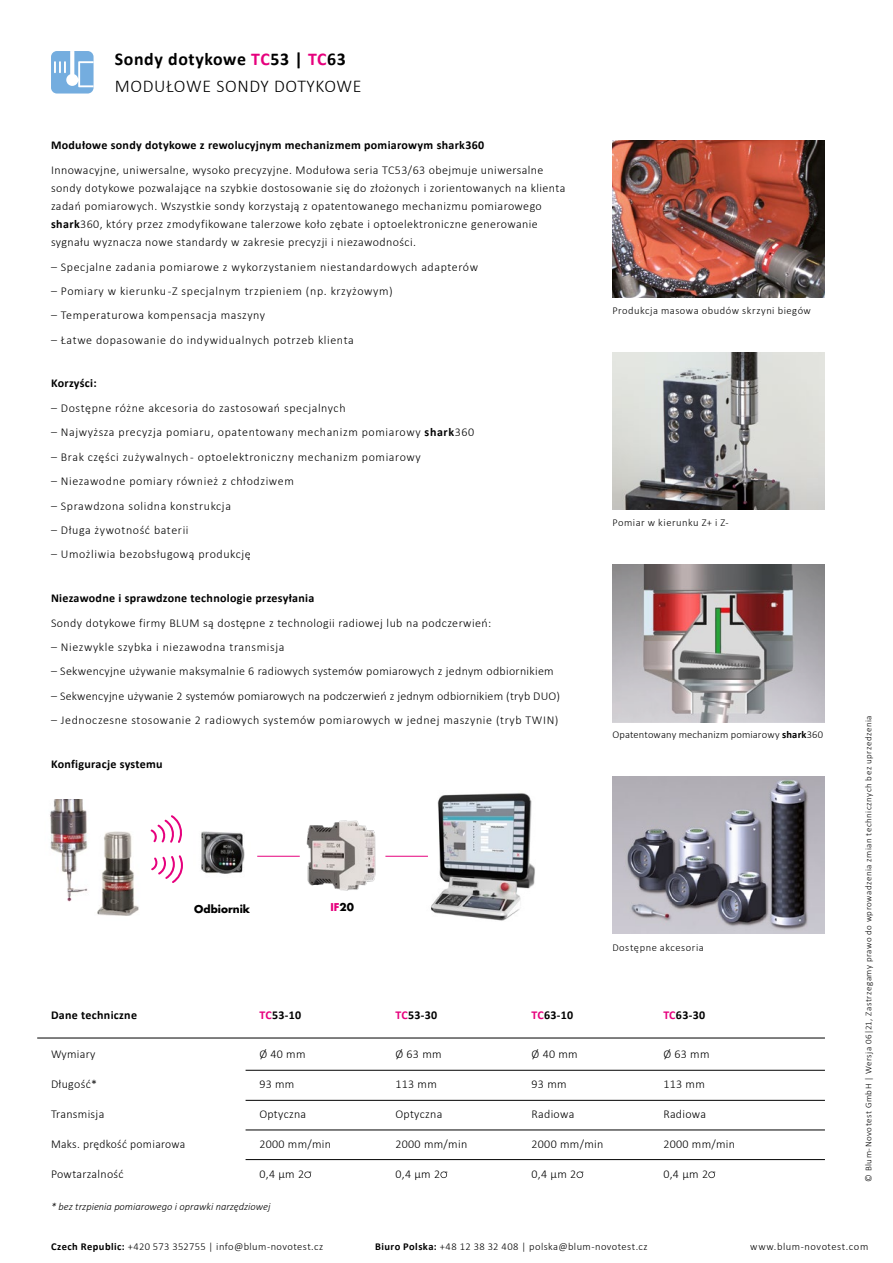
<style>
.page{position:relative;width:893px;height:1263px;background:#fff}
.page>*{position:absolute;margin:0;border:0;box-sizing:border-box;transform-origin:0 0}
.t1{font:300 18px/27px "Calibri";letter-spacing:.035em;color:#000}
.t2{font:300 12px/18px "Calibri";letter-spacing:.035em;color:#000}
.t3{font:700 12px "Calibri";letter-spacing:.025em;color:#000}
.t4{font:300 12px "Calibri";letter-spacing:.015em;color:#000}
.t5{font:300 10.5px "Calibri";letter-spacing:.045em;color:#000}
.t6{font:italic 300 10.5px "Calibri";color:#000}
.t7{font:300 10.5px "Calibri";letter-spacing:.01em;color:#000}
.t8{font:700 10.5px "Futura";color:#000}
.t9{font:700 10.5px "Futura";color:#e6007d}
.t10{font:300 9px "Calibri";letter-spacing:.055em;color:#000}
.s1{font-weight:700}
.s2{font-weight:700;color:#e6007d}
.s3{color:#000}
.s4{color:#e6007d}
</style>
<div class="page">
<img style="left:612px;top:565px;width:213px;height:157px">
<img style="left:612px;top:776px;width:213px;height:157px">
<div style="left:51px;top:51px;width:43px;height:43px;background:#74addf;border-radius:6px"></div>
<svg style="left:54px;top:51px;width:40px;height:36px"></svg>
<img style="left:612px;top:140px;width:213px;height:158px">
<img style="left:612px;top:352px;width:213px;height:158px">
<hr style="left:37px;top:1038px;width:788px;height:1px;background:#000">
<hr style="left:246px;top:1100px;width:579px;height:1px;background:#000">
<hr style="left:246px;top:1130px;width:579px;height:1px;background:#000">
<hr style="left:246px;top:1159px;width:579px;height:1px;background:#000">
<svg style="left:304px;top:1171px;width:7px;height:7px"></svg>
<svg style="left:440px;top:1171px;width:7px;height:7px"></svg>
<svg style="left:577px;top:1171px;width:6px;height:7px"></svg>
<svg style="left:708px;top:1171px;width:7px;height:7px"></svg>
<hr style="left:246px;top:1070px;width:579px;height:1px;background:#000">
<img style="left:306px;top:820px;width:70px;height:71px">
<img style="left:427px;top:793px;width:108px;height:128px">
<hr style="left:385px;top:856px;width:43px;height:1px;background:#e6007d">
<img style="left:201px;top:831px;width:44px;height:43px">
<svg style="left:150px;top:815px;width:32px;height:28px"></svg>
<svg style="left:151px;top:855px;width:32px;height:28px"></svg>
<hr style="left:257px;top:856px;width:43px;height:1px;background:#e6007d">
<img style="left:97px;top:831px;width:42px;height:85px">
<img style="left:50px;top:800px;width:38px;height:102px">
<h1 class="t1" style="left:115px;top:45px;width:248px"><span class="s1">Sondy dotykowe</span> <span class="s2">TC</span><span class="s1">53 |</span> <span class="s2">TC</span><span class="s1">63<br></span>MODUŁOWE SONDY DOTYKOWE</h1>
<p class="t3" style="left:51px;top:137px;width:435px">Modułowe sondy dotykowe z rewolucyjnym mechanizmem pomiarowym shark360</p>
<p class="t2" style="left:51px;top:161px;width:516px">Innowacyjne, uniwersalne, wysoko precyzyjne. Modułowa seria TC53/63 obejmuje uniwersalne sondy dotykowe pozwalające na szybkie dostosowanie się do złożonych i zorientowanych na klienta zadań pomiarowych. Wszystkie sondy korzystają z opatentowanego mechanizmu pomiarowego <span class="s1">shark</span>360, który przez zmodyfikowane talerzowe koło zębate i optoelektroniczne generowanie sygnału wyznacza nowe standardy w zakresie precyzji i niezawodności.</p>
<p class="t2" style="left:51px;top:257px;width:429px">– Specjalne zadania pomiarowe z wykorzystaniem niestandardowych adapterów</p>
<p class="t2" style="left:51px;top:282px;width:343px">– Pomiary w kierunku -Z specjalnym trzpieniem (np. krzyżowym)</p>
<p class="t2" style="left:51px;top:306px;width:216px">– Temperaturowa kompensacja maszyny</p>
<p class="t2" style="left:51px;top:331px;width:304px">– Łatwe dopasowanie do indywidualnych potrzeb klienta</p>
<p class="t3" style="left:51px;top:375px;width:47px">Korzyści:</p>
<p class="t2" style="left:51px;top:399px;width:296px">– Dostępne różne akcesoria do zastosowań specjalnych</p>
<p class="t2" style="left:51px;top:423px;width:425px">– Najwyższa precyzja pomiaru, opatentowany mechanizm pomiarowy <span class="s1">shark</span>360</p>
<p class="t2" style="left:51px;top:448px;width:371px">– Brak części zużywalnych - optoelektroniczny mechanizm pomiarowy</p>
<p class="t2" style="left:51px;top:472px;width:244px">– Niezawodne pomiary również z chłodziwem</p>
<p class="t2" style="left:51px;top:496px;width:181px">– Sprawdzona solidna konstrukcja</p>
<p class="t2" style="left:51px;top:521px;width:139px">– Długa żywotność baterii</p>
<p class="t2" style="left:51px;top:545px;width:201px">– Umożliwia bezobsługową produkcję</p>
<p class="t3" style="left:51px;top:589px;width:265px">Niezawodne i sprawdzone technologie przesyłania</p>
<p class="t2" style="left:51px;top:613px;width:442px">Sondy dotykowe firmy BLUM są dostępne z technologii radiowej lub na podczerwień:</p>
<p class="t2" style="left:51px;top:638px;width:235px">– Niezwykle szybka i niezawodna transmisja</p>
<p class="t2" style="left:51px;top:662px;width:504px">– Sekwencyjne używanie maksymalnie 6 radiowych systemów pomiarowych z jednym odbiornikiem</p>
<p class="t4" style="left:51px;top:688px;width:511px">– Sekwencyjne używanie 2 systemów pomiarowych na podczerwień z jednym odbiornikiem (tryb DUO)</p>
<p class="t2" style="left:51px;top:711px;width:509px">– Jednoczesne stosowanie 2 radiowych systemów pomiarowych w jednej maszynie (tryb TWIN)</p>
<p class="t3" style="left:51px;top:755px;width:113px">Konfiguracje systemu</p>
<p class="t5" style="left:612px;top:304px;width:200px">Produkcja masowa obudów skrzyni biegów</p>
<p class="t5" style="left:612px;top:516px;width:118px">Pomiar w kierunku Z+ i Z-</p>
<p class="t7" style="left:612px;top:728px;width:212px">Opatentowany mechanizm pomiarowy <span class="s1">shark</span>360</p>
<p class="t8" style="left:194px;top:902px;width:57px">Odbiornik</p>
<p class="t9" style="left:330px;top:900px;width:25px">IF<span class="s3">20</span></p>
<p class="t5" style="left:612px;top:941px;width:93px">Dostępne akcesoria</p>
<p class="t3" style="left:51px;top:1007px;width:88px">Dane techniczne</p>
<p class="t3" style="left:259px;top:1007px;width:43px"><span class="s4">TC</span>53-10</p>
<p class="t3" style="left:395px;top:1007px;width:43px"><span class="s4">TC</span>53-30</p>
<p class="t3" style="left:531px;top:1007px;width:43px"><span class="s4">TC</span>63-10</p>
<p class="t3" style="left:663px;top:1007px;width:43px"><span class="s4">TC</span>63-30</p>
<p class="t2" style="left:51px;top:1045px;width:46px">Wymiary</p>
<p class="t2" style="left:259px;top:1045px;width:48px">Ø 40 mm</p>
<p class="t2" style="left:395px;top:1045px;width:48px">Ø 63 mm</p>
<p class="t2" style="left:531px;top:1045px;width:48px">Ø 40 mm</p>
<p class="t2" style="left:663px;top:1045px;width:48px">Ø 63 mm</p>
<p class="t2" style="left:51px;top:1075px;width:48px">Długość*</p>
<p class="t2" style="left:259px;top:1075px;width:37px">93 mm</p>
<p class="t2" style="left:395px;top:1075px;width:43px">113 mm</p>
<p class="t2" style="left:532px;top:1075px;width:37px">93 mm</p>
<p class="t2" style="left:663px;top:1075px;width:43px">113 mm</p>
<p class="t2" style="left:51px;top:1105px;width:55px">Transmisja</p>
<p class="t2" style="left:259px;top:1105px;width:48px">Optyczna</p>
<p class="t2" style="left:395px;top:1105px;width:48px">Optyczna</p>
<p class="t2" style="left:531px;top:1105px;width:44px">Radiowa</p>
<p class="t2" style="left:663px;top:1105px;width:44px">Radiowa</p>
<p class="t2" style="left:51px;top:1135px;width:136px">Maks. prędkość pomiarowa</p>
<p class="t2" style="left:259px;top:1135px;width:73px">2000 mm/min</p>
<p class="t2" style="left:395px;top:1135px;width:73px">2000 mm/min</p>
<p class="t2" style="left:532px;top:1135px;width:73px">2000 mm/min</p>
<p class="t2" style="left:663px;top:1135px;width:73px">2000 mm/min</p>
<p class="t2" style="left:51px;top:1165px;width:74px">Powtarzalność</p>
<p class="t2" style="left:259px;top:1165px;width:46px">0,4 μm 2</p>
<p class="t2" style="left:395px;top:1165px;width:46px">0,4 μm 2</p>
<p class="t2" style="left:531px;top:1165px;width:46px">0,4 μm 2</p>
<p class="t2" style="left:663px;top:1165px;width:46px">0,4 μm 2</p>
<p class="t6" style="left:51px;top:1200px;width:221px">* bez trzpienia pomiarowego i oprawki narzędziowej</p>
<p class="t10" style="left:863px;top:1181px;width:467px;rotate:-90deg">© Blum-Novotest GmbH | Wersja 06|21, Zastrzegamy prawo do wprowadzenia zmian technicznych bez uprzedzenia</p>
<p class="t5" style="left:51px;top:1239px;width:274px"><span class="s1">Czech Republic:</span> +420 573 352755 | info@blum-novotest.cz</p>
<p class="t5" style="left:375px;top:1239px;width:274px"><span class="s1">Biuro Polska:</span> +48 12 38 32 408 | polska@blum-novotest.cz</p>
<p class="t5" style="left:750px;top:1239px;width:120px">www.blum-novotest.com</p>
</div>
